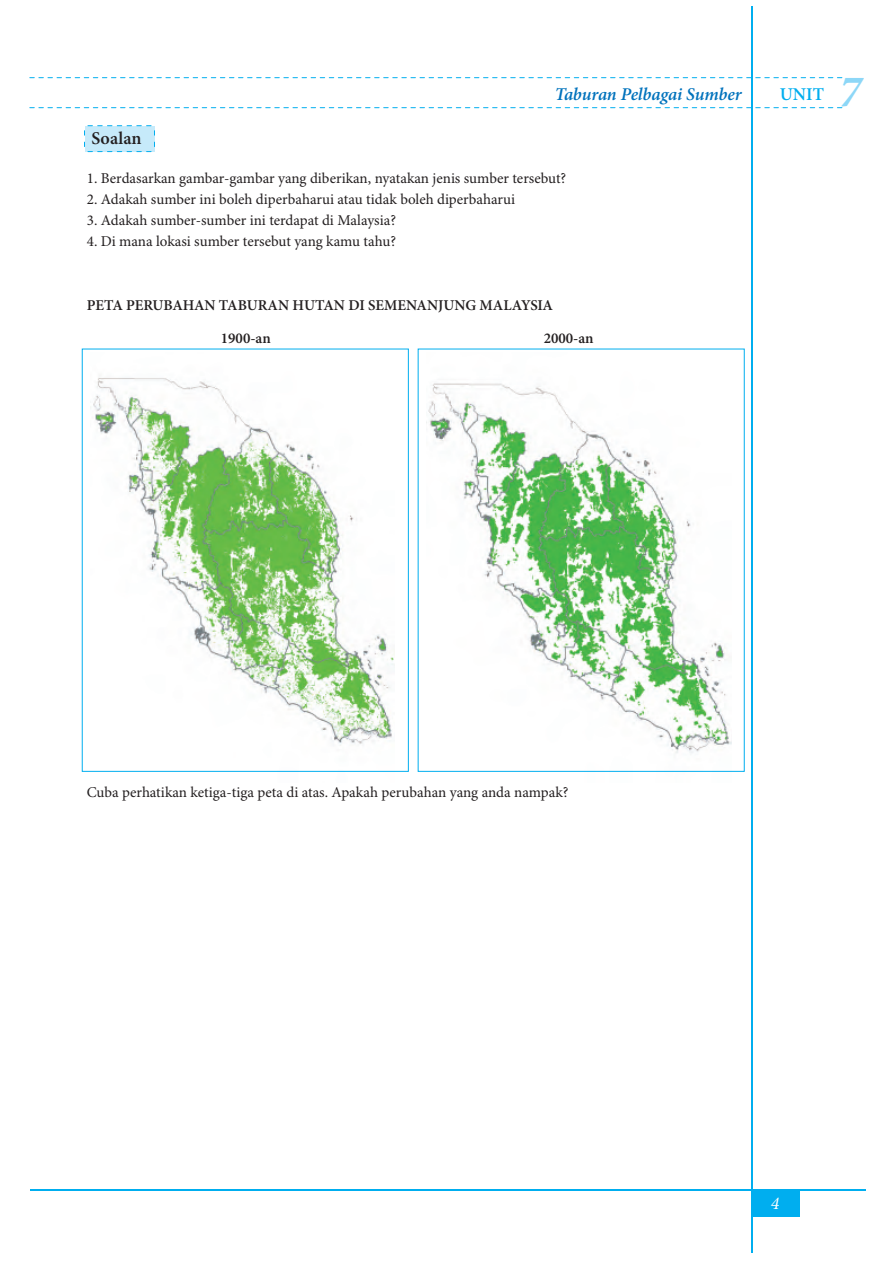
<style>
.page{position:relative;width:893px;height:1263px;background:#fff}
.page>*{position:absolute;margin:0;border:0;box-sizing:border-box;transform-origin:0 0}
.t1{font:italic 700 45px "Minion Pro";color:#8dd7f7}
.t2{font:italic 600 18px "Minion Pro";letter-spacing:-.01em;color:#0072bc}
.t3{font:600 18px "Minion Pro";letter-spacing:.005em;color:#231f20}
.t4{font:600 18px "Minion Pro";color:#00aeef}
.t5{font:italic 18px "Minion Pro";color:#fff}
.t6{font:15px "Minion Pro";color:#231f20}
.t7{font:600 15px/32.7px "Minion Pro";color:#231f20}
</style>
<div class="page">
<hr style="left:751px;top:6px;width:2px;height:1247px;background:#00aeef">
<hr style="left:30px;top:1189px;width:836px;height:1px;background:#00aeef">
<svg style="left:30px;top:107px;width:812px;height:1px"></svg>
<svg style="left:30px;top:77px;width:812px;height:1px"></svg>
<div style="left:752px;top:1190px;width:48px;height:27px;background:#00aeef"></div>
<div style="left:84px;top:126px;width:70px;height:26px;background:#c6eafa"></div>
<svg style="left:84px;top:125px;width:8px;height:10px"></svg>
<svg style="left:98px;top:125px;width:43px;height:1px"></svg>
<svg style="left:147px;top:125px;width:8px;height:10px"></svg>
<svg style="left:147px;top:142px;width:8px;height:10px"></svg>
<svg style="left:98px;top:151px;width:43px;height:1px"></svg>
<svg style="left:84px;top:142px;width:8px;height:10px"></svg>
<img style="left:428px;top:383px;width:303px;height:370px">
<img style="left:90px;top:378px;width:305px;height:368px">
<div style="left:82px;top:349px;width:327px;height:423px;border:1px solid #00aeef"></div>
<div style="left:418px;top:349px;width:327px;height:423px;border:1px solid #00aeef"></div>
<p class="t2" style="left:555px;top:83px;width:188px">Taburan Pelbagai Sumber</p>
<p class="t4" style="left:780px;top:83px;width:46px">UNIT</p>
<h1 class="t1" style="left:839px;top:64px;width:24px">7</h1>
<p class="t3" style="left:92px;top:127px;width:51px">Soalan</p>
<p class="t6" style="left:87px;top:169px;width:481px">1. Berdasarkan gambar-gambar yang diberikan, nyatakan jenis sumber tersebut?</p>
<p class="t6" style="left:87px;top:190px;width:430px">2. Adakah sumber ini boleh diperbaharui atau tidak boleh diperbaharui</p>
<p class="t6" style="left:87px;top:211px;width:311px">3. Adakah sumber-sumber ini terdapat di Malaysia?</p>
<p class="t6" style="left:87px;top:232px;width:311px">4. Di mana lokasi sumber tersebut yang kamu tahu?</p>
<p class="t7" style="left:221px;top:289px;width:334px;text-indent:-134px">PETA PERUBAHAN TABURAN HUTAN DI SEMENANJUNG MALAYSIA<br>1900-an</p>
<p class="t7" style="left:544px;top:322px;width:51px">2000-an</p>
<p class="t6" style="left:87px;top:784px;width:483px">Cuba perhatikan ketiga-tiga peta di atas. Apakah perubahan yang anda nampak?</p>
<p class="t5" style="left:771px;top:1192px;width:10px">4</p>
</div>
